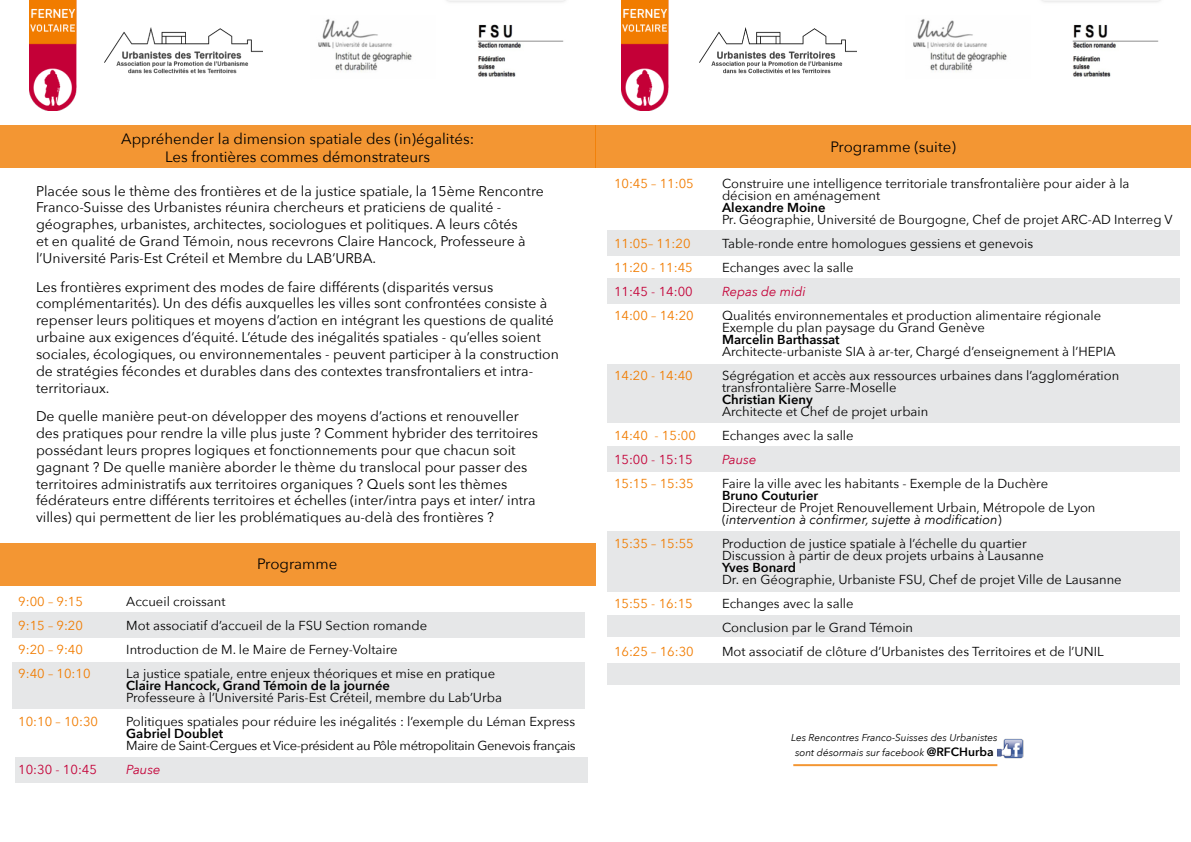
<style>
.page{position:relative;width:1191px;height:842px;background:#fff}
.page>*{position:absolute;margin:0;border:0;box-sizing:border-box;transform-origin:0 0}
.t1{font:15px/18px "Avenir Next";color:#000;text-align:center}
.t2{font:14px/16.8px "Avenir Next";color:#000}
.t3{font:13px/12px "Avenir Next";color:#000}
.t4{font:13px "Avenir Next";color:#f17c00}
.t5{font:600 13px "Avenir Next";color:#000}
.t6{font:13px "Avenir Next";letter-spacing:-.03em;color:#000}
.t7{font:13px "Avenir Next";color:#c40037}
.t8{font:italic 13px "Avenir Next";color:#c40037}
.t9{font:italic 10px/14.4px "Avenir Next";color:#000;text-align:center}
.s1{font-style:italic}
.s2{font-weight:600;font-style:normal;font-size:12px}
</style>
<div class="page">
<div style="left:607px;top:230px;width:573px;height:26px;background:#e6e7e8"></div>
<div style="left:15px;top:757px;width:573px;height:26px;background:#e6e7e8"></div>
<div style="left:607px;top:615px;width:572px;height:22px;background:#e6e7e8"></div>
<div style="left:607px;top:446px;width:573px;height:26px;background:#e6e7e8"></div>
<div style="left:607px;top:663px;width:573px;height:22px;background:#e6e7e8"></div>
<div style="left:607px;top:531px;width:573px;height:61px;background:#e6e7e8"></div>
<div style="left:607px;top:364px;width:573px;height:58px;background:#e6e7e8"></div>
<div style="left:607px;top:278px;width:573px;height:26px;background:#e6e7e8"></div>
<div style="left:12px;top:613px;width:572px;height:25px;background:#e6e7e8"></div>
<div style="left:12px;top:662px;width:572px;height:47px;background:#e6e7e8"></div>
<img style="left:621px;top:0;width:47px;height:110px">
<img style="left:29px;top:0;width:48px;height:110px">
<div style="left:0;top:125px;width:595px;height:43px;background:#f39633"></div>
<div style="left:595px;top:125px;width:596px;height:43px;background:#f39633"></div>
<img style="left:913px;top:0;width:248px;height:77px">
<img style="left:699px;top:27px;width:157px;height:47px">
<img style="left:318px;top:0;width:248px;height:77px">
<img style="left:105px;top:27px;width:157px;height:47px">
<div style="left:0;top:543px;width:595px;height:43px;background:#f39633"></div>
<hr style="left:793px;top:764px;width:204px;height:2px;background:#f17c00">
<img style="left:997px;top:738px;width:26px;height:20px">
<p class="t1" style="left:121px;top:129px;width:354px">Appréhender la dimension spatiale des (in)égalités:<br>Les frontières commes démonstrateurs</p>
<p class="t2" style="left:36px;top:182px;width:509px">Placée sous le thème des frontières et de la justice spatiale, la 15ème Rencontre Franco-Suisse des Urbanistes réunira chercheurs et praticiens de qualité - géographes, urbanistes, architectes, sociologues et politiques. A leurs côtés<br>et en qualité de Grand Témoin, nous recevrons Claire Hancock, Professeure à l’Université Paris-Est Créteil et Membre du LAB’URBA.</p>
<p class="t2" style="left:36px;top:278px;width:524px">Les frontières expriment des modes de faire différents (disparités versus complémentarités). Un des défis auxquelles les villes sont confrontées consiste à repenser leurs politiques et moyens d’action en intégrant les questions de qualité urbaine aux exigences d’équité. L’étude des inégalités spatiales - qu’elles soient sociales, écologiques, ou environnementales - peuvent participer à la construction de stratégies fécondes et durables dans des contextes transfrontaliers et intra&shy;territoriaux.</p>
<p class="t2" style="left:36px;top:407px;width:503px">De quelle manière peut-on développer des moyens d’actions et renouveller des pratiques pour rendre la ville plus juste ? Comment hybrider des territoires possédant leurs propres logiques et fonctionnements pour que chacun soit gagnant ? De quelle manière aborder le thème du translocal pour passer des territoires administratifs aux territoires organiques ? Quels sont les thèmes fédérateurs entre différents territoires et échelles (inter/intra pays et inter/ intra villes) qui permettent de lier les problématiques au-delà des frontières ?</p>
<p class="t1" style="left:257px;top:554px;width:82px">Programme</p>
<p class="t4" style="left:18px;top:590px;width:66px">9:00 – 9:15</p>
<p class="t3" style="left:126px;top:594px;width:101px">Accueil croissant</p>
<p class="t4" style="left:18px;top:614px;width:66px">9:15 – 9:20</p>
<p class="t3" style="left:126px;top:618px;width:302px">Mot associatif d’accueil de la FSU Section romande</p>
<p class="t4" style="left:18px;top:638px;width:66px">9:20 – 9:40</p>
<p class="t3" style="left:126px;top:642px;width:273px">Introduction de M. le Maire de Ferney-Voltaire</p>
<p class="t4" style="left:18px;top:662px;width:74px">9:40 – 10:10</p>
<p class="t3" style="left:126px;top:666px;width:370px">La justice spatiale, entre enjeux théoriques et mise en pratique</p>
<p class="t5" style="left:126px;top:674px;width:265px">Claire Hancock, Grand Témoin de la journée</p>
<p class="t3" style="left:126px;top:690px;width:377px">Professeure à l’Université Paris-Est Créteil, membre du Lab’Urba</p>
<p class="t4" style="left:18px;top:710px;width:81px">10:10 – 10:30</p>
<p class="t3" style="left:126px;top:714px;width:450px">Politiques spatiales pour réduire les inégalités : l’exemple du Léman Express</p>
<p class="t5" style="left:126px;top:722px;width:98px">Gabriel Doublet</p>
<p class="t6" style="left:126px;top:734px;width:451px">Maire de Saint-Cergues et Vice-président au Pôle métropolitain Genevois français</p>
<p class="t7" style="left:18px;top:758px;width:80px">10:30 - 10:45</p>
<p class="t8" style="left:126px;top:758px;width:36px">Pause</p>
<p class="t1" style="left:830px;top:137px;width:127px">Programme (suite)</p>
<p class="t4" style="left:614px;top:172px;width:81px">10:45 – 11:05</p>
<p class="t3" style="left:722px;top:176px;width:409px">Construire une intelligence territoriale transfrontalière pour aider à la décision en aménagement</p>
<p class="t5" style="left:722px;top:196px;width:105px">Alexandre Moine</p>
<p class="t3" style="left:722px;top:212px;width:452px">Pr. Géographie, Université de Bourgogne, Chef de projet ARC-AD Interreg V</p>
<p class="t4" style="left:614px;top:232px;width:78px">11:05– 11:20</p>
<p class="t3" style="left:722px;top:236px;width:313px">Table-ronde entre homologues gessiens et genevois</p>
<p class="t4" style="left:614px;top:256px;width:80px">11:20 - 11:45</p>
<p class="t3" style="left:722px;top:260px;width:133px">Echanges avec la salle</p>
<p class="t7" style="left:614px;top:280px;width:80px">11:45 - 14:00</p>
<p class="t8" style="left:722px;top:280px;width:85px">Repas de midi</p>
<p class="t4" style="left:614px;top:304px;width:81px">14:00 – 14:20</p>
<p class="t3" style="left:722px;top:308px;width:381px">Qualités environnementales et production alimentaire régionale<br>Exemple du plan paysage du Grand Genève</p>
<p class="t5" style="left:722px;top:328px;width:119px">Marcelin Barthassat</p>
<p class="t3" style="left:722px;top:344px;width:395px">Architecte-urbaniste SIA à ar-ter, Chargé d’enseignement à l’HEPIA</p>
<p class="t4" style="left:614px;top:364px;width:80px">14:20 - 14:40</p>
<p class="t3" style="left:722px;top:368px;width:399px">Ségrégation et accès aux ressources urbaines dans l’agglomération transfrontalière Sarre-Moselle</p>
<p class="t5" style="left:722px;top:388px;width:92px">Christian Kieny</p>
<p class="t3" style="left:722px;top:404px;width:208px">Architecte et Chef de projet urbain</p>
<p class="t4" style="left:614px;top:424px;width:84px">14:40 - 15:00</p>
<p class="t3" style="left:722px;top:428px;width:133px">Echanges avec la salle</p>
<p class="t7" style="left:614px;top:448px;width:80px">15:00 - 15:15</p>
<p class="t8" style="left:722px;top:448px;width:36px">Pause</p>
<p class="t4" style="left:614px;top:472px;width:81px">15:15 – 15:35</p>
<p class="t3" style="left:722px;top:476px;width:328px">Faire la ville avec les habitants - Exemple de la Duchère</p>
<p class="t5" style="left:722px;top:484px;width:98px">Bruno Couturier</p>
<p class="t3" style="left:722px;top:500px;width:375px">Directeur de Projet Renouvellement Urbain, Métropole de Lyon (<span class="s1">intervention à confirmer, sujette à modification</span>)</p>
<p class="t4" style="left:614px;top:532px;width:81px">15:35 – 15:55</p>
<p class="t3" style="left:722px;top:536px;width:323px">Production de justice spatiale à l’échelle du quartier<br>Discussion à partir de deux projets urbains à Lausanne</p>
<p class="t5" style="left:722px;top:556px;width:76px">Yves Bonard</p>
<p class="t3" style="left:722px;top:572px;width:401px">Dr. en Géographie, Urbaniste FSU, Chef de projet Ville de Lausanne</p>
<p class="t4" style="left:614px;top:592px;width:80px">15:55 - 16:15</p>
<p class="t3" style="left:722px;top:590px;width:193px;line-height:24px">Echanges avec la salle<br>Conclusion par le Grand Témoin</p>
<p class="t4" style="left:614px;top:640px;width:81px">16:25 – 16:30</p>
<p class="t3" style="left:722px;top:644px;width:383px">Mot associatif de clôture d’Urbanistes des Territoires et de l’UNIL</p>
<p class="t9" style="left:791px;top:730px;width:208px">Les Rencontres Franco-Suisses des Urbanistes sont désormais sur facebook <span class="s2">@RFCHurba</span></p>
</div>
